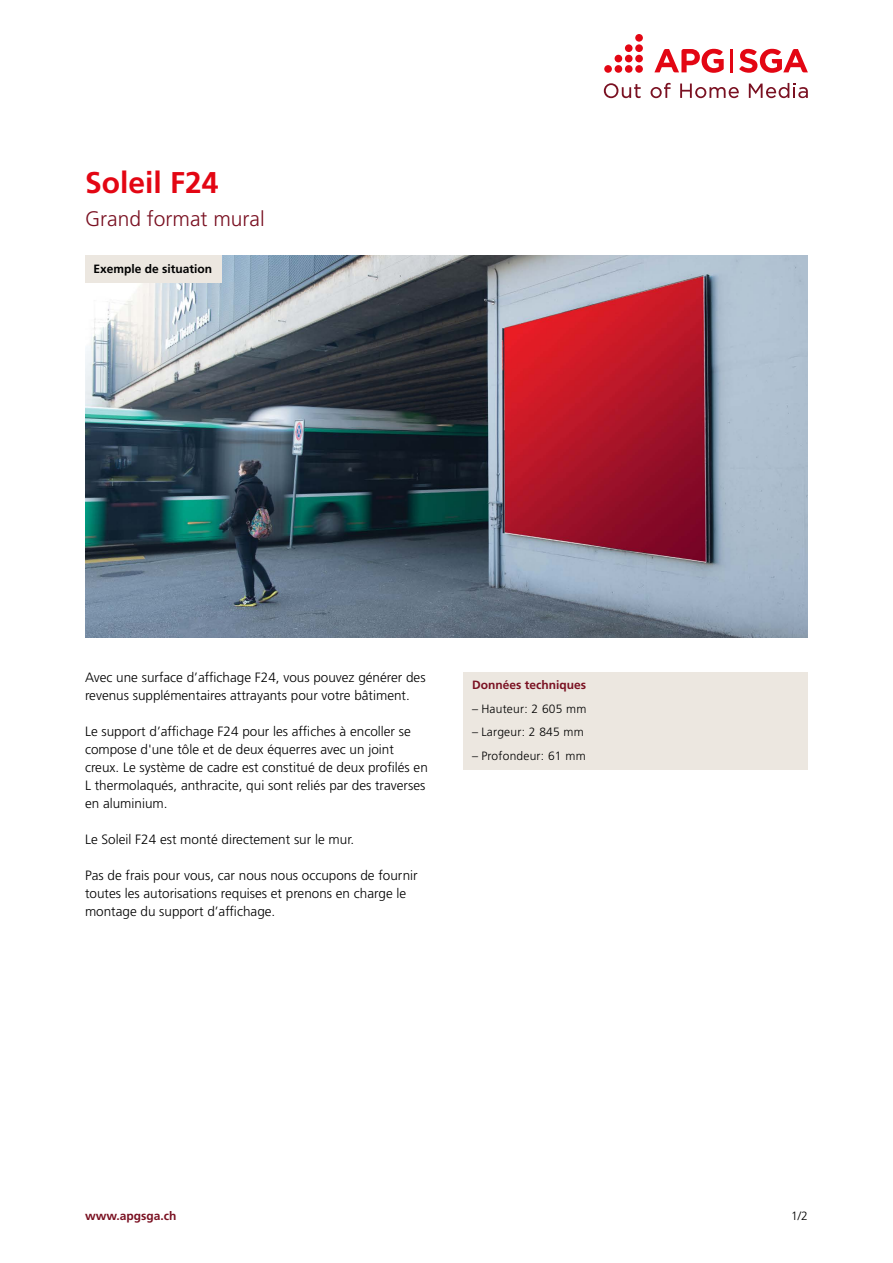
<style>
.page{position:relative;width:893px;height:1263px;background:#fff}
.page>*{position:absolute;margin:0;border:0;box-sizing:border-box;transform-origin:0 0}
.t1{font:700 30px "Frutiger LT Std";color:#e30613}
.t2{font:300 21px "Frutiger LT Std";color:#7a1122}
.t3{font:300 13.5px/18px "Frutiger LT Std";color:#000}
.t4{font:300 12px "Frutiger LT Std";letter-spacing:.02em;color:#000}
.t5{font:700 12px "Frutiger LT Std";color:#7a1122}
.t6{font:700 12px "Frutiger LT Std";color:#000}
</style>
<div class="page">
<img style="left:85px;top:255px;width:723px;height:383px">
<svg style="left:604px;top:83px;width:37px;height:15px"></svg>
<svg style="left:650px;top:83px;width:21px;height:15px"></svg>
<svg style="left:680px;top:84px;width:59px;height:14px"></svg>
<svg style="left:749px;top:83px;width:59px;height:15px"></svg>
<hr style="left:731px;top:49px;width:2px;height:23px;background:#e30613">
<svg style="left:654px;top:49px;width:70px;height:24px"></svg>
<svg style="left:739px;top:49px;width:69px;height:24px"></svg>
<div style="left:604px;top:65px;width:8px;height:8px;background:#e30613;border-radius:50%"></div>
<div style="left:615px;top:65px;width:7px;height:8px;background:#e30613;border-radius:50%"></div>
<div style="left:615px;top:55px;width:7px;height:7px;background:#e30613;border-radius:50%"></div>
<div style="left:625px;top:65px;width:8px;height:8px;background:#e30613;border-radius:50%"></div>
<div style="left:625px;top:55px;width:8px;height:7px;background:#e30613;border-radius:50%"></div>
<div style="left:625px;top:44px;width:8px;height:8px;background:#e30613;border-radius:50%"></div>
<div style="left:635px;top:65px;width:8px;height:8px;background:#e30613;border-radius:50%"></div>
<div style="left:635px;top:55px;width:8px;height:7px;background:#e30613;border-radius:50%"></div>
<div style="left:635px;top:44px;width:8px;height:8px;background:#e30613;border-radius:50%"></div>
<div style="left:635px;top:34px;width:8px;height:8px;background:#e30613;border-radius:50%"></div>
<div style="left:463px;top:672px;width:345px;height:98px;background:#ece7e0"></div>
<div style="left:85px;top:255px;width:136px;height:28px;background:#ece7e0"></div>
<h1 class="t1" style="left:85px;top:165px;width:135px">Soleil F24</h1>
<h2 class="t2" style="left:85px;top:206px;width:181px">Grand format mural</h2>
<p class="t6" style="left:94px;top:261px;width:120px">Exemple de situation</p>
<p class="t3" style="left:85px;top:668px;width:342px">Avec une surface d’affichage F24, vous pouvez générer des revenus supplémentaires attrayants pour votre bâtiment.</p>
<p class="t3" style="left:85px;top:722px;width:344px">Le support d’affichage F24 pour les affiches à encoller se compose d'une tôle et de deux équerres avec un joint creux. Le système de cadre est constitué de deux profilés en L thermolaqués, anthracite, qui sont reliés par des traverses en aluminium.</p>
<p class="t3" style="left:85px;top:830px;width:271px">Le Soleil F24 est monté directement sur le mur.</p>
<p class="t3" style="left:85px;top:866px;width:334px">Pas de frais pour vous, car nous nous occupons de fournir toutes les autorisations requises et prenons en charge le montage du support d’affichage.</p>
<p class="t5" style="left:472px;top:678px;width:115px">Données techniques</p>
<p class="t4" style="left:472px;top:702px;width:116px">– Hauteur: 2 605 mm</p>
<p class="t4" style="left:472px;top:725px;width:113px">– Largeur: 2 845 mm</p>
<p class="t4" style="left:472px;top:749px;width:115px">– Profondeur: 61 mm</p>
<p class="t5" style="left:85px;top:1209px;width:93px">www.apgsga.ch</p>
<p class="t4" style="left:791px;top:1209px;width:18px">1/2</p>
</div>
